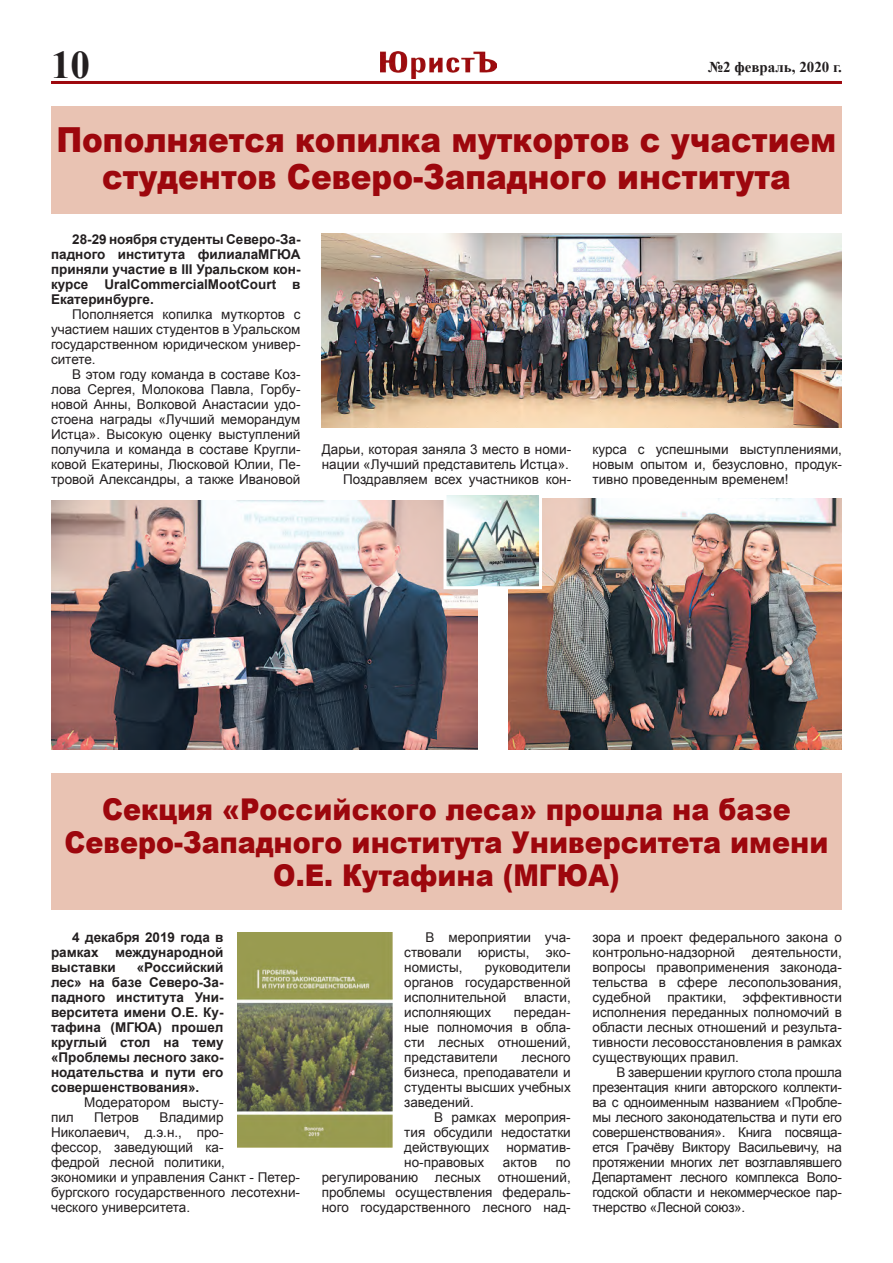
<style>
.page{position:relative;width:893px;height:1263px;background:#fff}
.page>*{position:absolute;margin:0;border:0;box-sizing:border-box;transform-origin:0 0}
.t1{font:700 39.15px "Times New Roman";color:#231f20}
.Заголовок{font:900 34.5px/37.5px "Arial";color:#9d070d;text-align:center;scale:.9 1}
.Заголовок-2{font:900 30px/33px "Arial";color:#9d070d;text-align:center;scale:.9 1}
.t2{font:700 15px "Times New Roman";color:#231f20}
.Основной{font:13.5px/15px "Arial";color:#231f20;text-align:justify}
.Основной-2{font:700 13.5px/15px "Arial";color:#231f20;text-align:justify}
</style>
<div class="page">
<div style="left:51px;top:106px;width:791px;height:107px;background:#e9c3b3"></div>
<div style="left:51px;top:773px;width:791px;height:137px;background:#e9c3b3"></div>
<img style="left:381px;top:51px;width:115px;height:28px">
<hr style="left:51px;top:81px;width:791px;height:3px;background:#9d070d">
<img style="left:237px;top:932px;width:156px;height:215px">
<img style="left:322px;top:234px;width:520px;height:194px">
<img style="left:51px;top:500px;width:427px;height:250px">
<img style="left:508px;top:499px;width:334px;height:251px">
<img style="left:447px;top:496px;width:91px;height:89px">
<div style="left:443px;top:492px;width:99px;height:97px;border:3px solid #fff"></div>
<p class="t1" style="left:51px;top:37px;width:41px">10</p>
<p class="t2" style="left:708px;top:57px;width:135px">№2 февраль, 2020 г.</p>
<p class="Заголовок" style="left:56px;top:120px;width:868px">Пополняется копилка муткортов с участием студентов Северо-Западного института</p>
<p class="Основной-2" style="left:51px;top:232px;width:251px;text-indent:21px">28-29 ноября студенты Северо-За&shy;падного института филиалаМГЮА приняли участие в III Уральском кон&shy;курсе UralCommercialMootCourt в Екатеринбурге.</p>
<p class="Основной" style="left:51px;top:307px;width:251px;text-indent:21px">Пополняется копилка муткортов с участием наших студентов в Уральском государственном юридическом универ&shy;ситете.</p>
<p class="Основной" style="left:51px;top:367px;width:251px;text-indent:21px">В этом году команда в составе Коз&shy;лова Сергея, Молокова Павла, Горбу&shy;новой Анны, Волковой Анастасии удо&shy;стоена награды «Лучший меморандум Истца». Высокую оценку выступлений получила и команда в составе Кругли&shy;ковой Екатерины, Люсковой Юлии, Пе&shy;тровой Александры, а также Ивановой</p>
<p class="Основной" style="left:322px;top:442px;width:251px">Дарьи, которая заняла 3 место в номи&shy;нации «Лучший представитель Истца».</p>
<p class="Основной" style="left:343px;top:472px;width:230px">Поздравляем всех участников кон-</p>
<p class="Основной" style="left:592px;top:442px;width:251px">курса с успешными выступлениями, новым опытом и, безусловно, продук&shy;тивно проведенным временем!</p>
<p class="Заголовок-2" style="left:102px;top:791px;width:767px">Секция «Российского леса» прошла на базе</p>
<p class="Заголовок-2" style="left:64px;top:824px;width:850px">Северо-Западного института Университета имени<br>О.Е. Кутафина (МГЮА)</p>
<p class="Основной-2" style="left:51px;top:930px;width:174px;text-indent:21px">4 декабря 2019 года в рамках международной выставки</p>
<p class="Основной-2" style="left:51px;top:960px;width:174px;text-indent:86px">«Российский лес» на базе Северо-За&shy;падного института Уни&shy;верситета имени О.Е. Ку&shy;тафина (МГЮА) прошел круглый стол на тему «Проблемы лесного зако&shy;нодательства и пути его совершенствования».</p>
<p class="Основной" style="left:84px;top:1095px;width:141px">Модератором высту-</p>
<p class="Основной" style="left:51px;top:1110px;width:24px">пил</p>
<p class="Основной" style="left:94px;top:1110px;width:47px">Петров</p>
<p class="Основной" style="left:51px;top:1110px;width:251px;text-align:left;text-indent:108px">Владимир<br>Николаевич, д.э.н., про-<br>фессор, заведующий ка-<br>федрой лесной политики,<br>экономики и управления Санкт - Петер&shy;бургского государственного лесотехни&shy;ческого университета.</p>
<p class="Основной" style="left:404px;top:930px;width:168px;text-indent:21px">В мероприятии уча&shy;ствовали юристы, эко&shy;номисты,</p>
<p class="Основной" style="left:404px;top:960px;width:168px;text-indent:81px">руководители органов государственной исполнительной</p>
<p class="Основной" style="left:524px;top:990px;width:48px">власти,</p>
<p class="Основной" style="left:404px;top:1005px;width:168px;text-indent:110px">передан&shy;ные полномочия в обла&shy;сти лесных отношений, представители</p>
<p class="Основной" style="left:404px;top:1005px;width:88px">исполняющих</p>
<p class="Основной" style="left:404px;top:1050px;width:168px;text-indent:117px">лесного бизнеса, преподаватели и студенты высших учебных заведений.</p>
<p class="Основной" style="left:404px;top:1110px;width:168px;text-indent:30px">В рамках мероприя&shy;тия обсудили недостатки действующих</p>
<p class="Основной" style="left:506px;top:1140px;width:66px">норматив-</p>
<p class="Основной" style="left:322px;top:1155px;width:251px;text-indent:234px">по регулированию лесных отношений, проблемы осуществления федераль&shy;ного государственного лесного над-</p>
<p class="Основной" style="left:404px;top:1155px;width:81px">но-правовых</p>
<p class="Основной" style="left:503px;top:1155px;width:36px">актов</p>
<p class="Основной" style="left:592px;top:930px;width:251px">зора и проект федерального закона о контрольно-надзорной</p>
<p class="Основной" style="left:592px;top:945px;width:251px;text-indent:160px">деятельности, вопросы правоприменения законода&shy;тельства в сфере лесопользования, судебной практики, эффективности исполнения переданных полномочий в области лесных отношений и результа&shy;тивности лесовосстановления в рамках существующих правил.</p>
<p class="Основной" style="left:592px;top:1065px;width:251px;text-indent:24px">В завершении круглого стола прошла презентация книги авторского коллекти&shy;ва с одноименным названием «Пробле&shy;мы лесного законодательства и пути его совершенствования». Книга посвяща&shy;ется Грачёву Виктору Васильевичу, на протяжении многих лет возглавлявшего Департамент лесного комплекса Воло&shy;годской области и некоммерческое пар&shy;тнерство «Лесной союз».</p>
</div>
